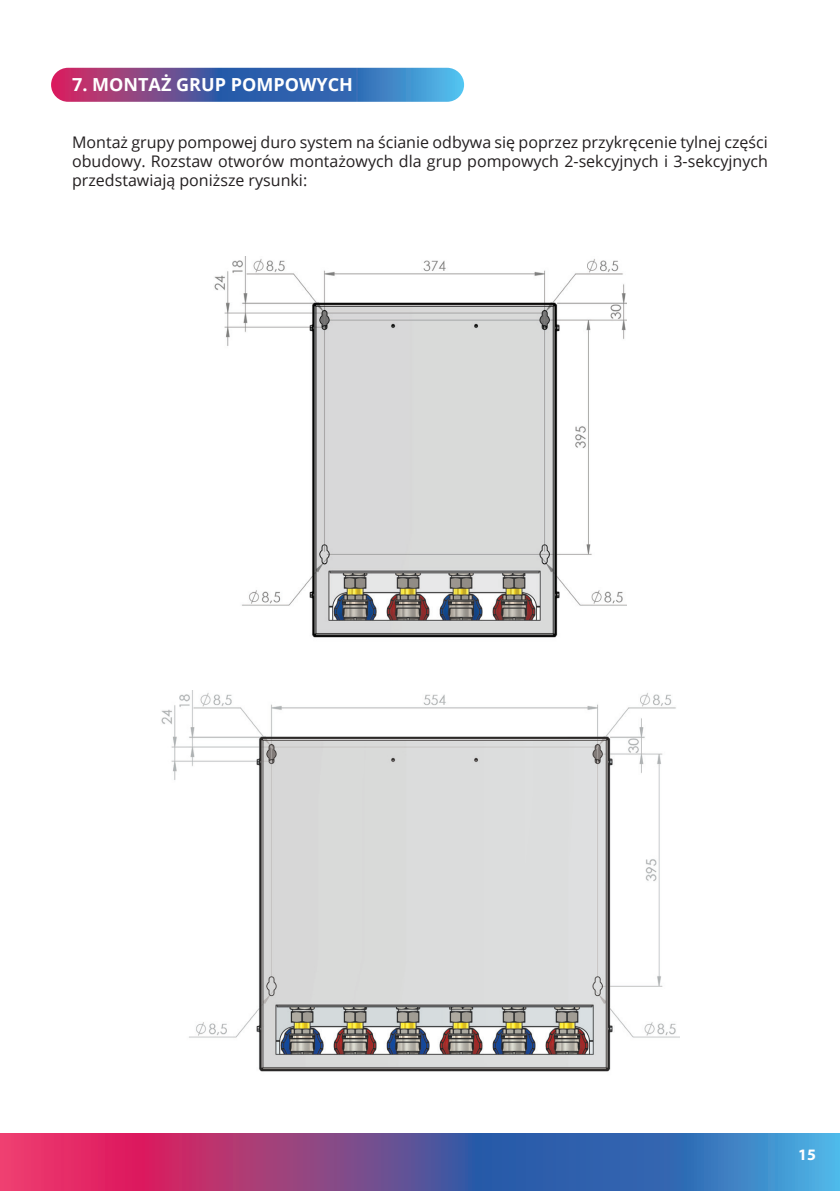
<style>
.page{position:relative;width:840px;height:1191px;background:#fff}
.page>*{position:absolute;margin:0;border:0;box-sizing:border-box;transform-origin:0 0}
.t1{font:700 18px "Open Sans";color:#fff}
.t2{font:16px/19.2px "Open Sans";color:#231f20;text-align:justify}
.t3{font:700 16px "Myriad Pro";color:#fff}
</style>
<div class="page">
<img style="left:214px;top:256px;width:412px;height:382px">
<img style="left:161px;top:690px;width:517px;height:382px">
<svg style="left:51px;top:68px;width:413px;height:34px;background:#5a63a5"></svg>
<svg style="left:2px;top:1133px;width:837px;height:58px;background:#765496"></svg>
<hr style="left:0;top:1133px;width:2px;height:58px;background:#ef4071">
<p class="t1" style="left:72px;top:72px;width:282px">7. MONTAŻ GRUP POMPOWYCH</p>
<p class="t2" style="left:72px;top:132px;width:697px">Montaż grupy pompowej duro system na ścianie odbywa się poprzez przykręcenie tylnej części obudowy. Rozstaw otworów montażowych dla grup pompowych 2-sekcyjnych i 3-sekcyjnych przedstawiają poniższe rysunki:</p>
<p class="t3" style="left:797px;top:1144px;width:19px">15</p>
</div>
